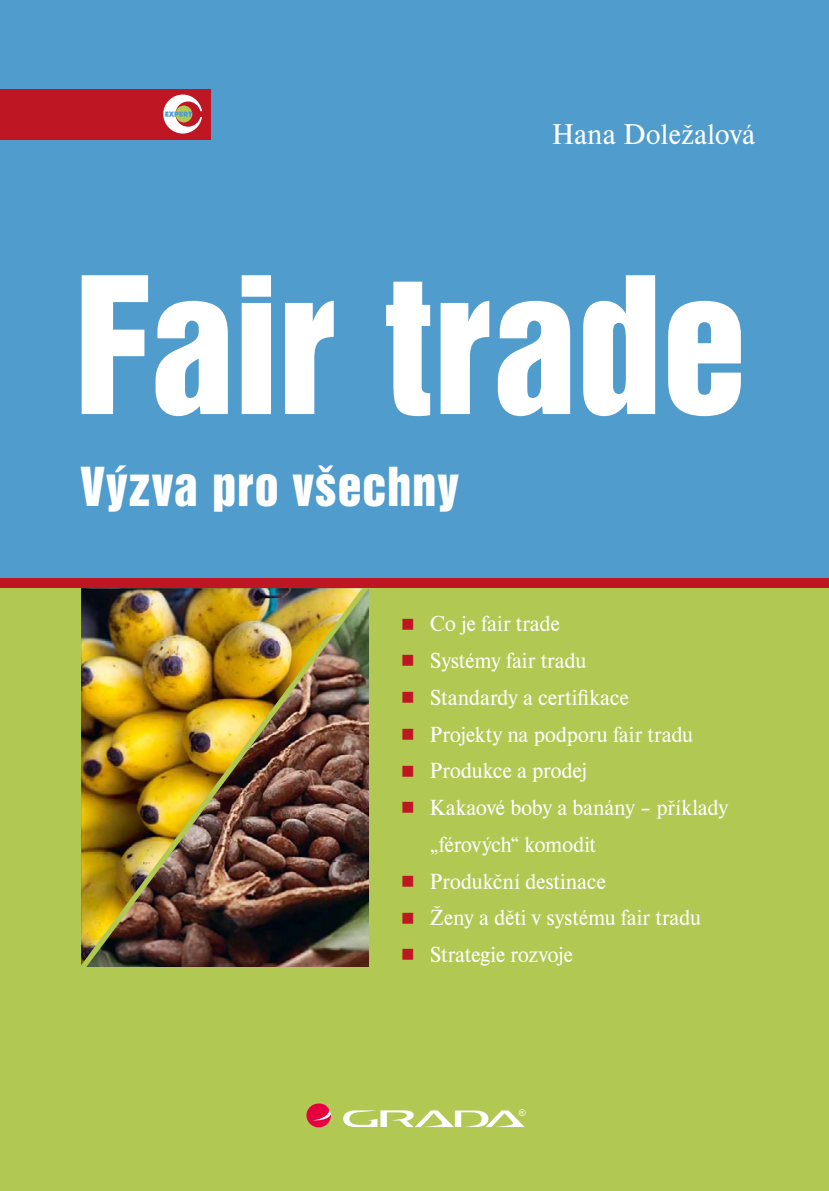
<style>
.page{position:relative;width:829px;height:1191px;background:#fff}
.page>*{position:absolute;margin:0;border:0;box-sizing:border-box;transform-origin:0 0}
.t1{font:173.25px "Swiss 921 BTCE Regular A";letter-spacing:-.005em;color:#fff}
.t2{font:49px "Swiss 921 BTCE Regular A";letter-spacing:.02em;color:#fff}
.t3{font:29.75px "Nimbus Roman DOT";color:#fff}
.t4{font:22.75px/36.8px "Nimbus Roman DOT";letter-spacing:-.01em;color:#fff}
</style>
<div class="page">
<div style="left:0;top:583px;width:828px;height:608px;background:#b1c852"></div>
<div style="left:0;top:0;width:828px;height:579px;background:#509ccd"></div>
<div style="left:0;top:89px;width:211px;height:50px;background:#be1622"></div>
<svg style="left:163px;top:95px;width:39px;height:39px"></svg>
<img style="left:81px;top:588px;width:288px;height:379px">
<div style="left:0;top:578px;width:828px;height:10px;background:#be1622"></div>
<svg style="left:306px;top:1103px;width:25px;height:24px"></svg>
<svg style="left:343px;top:1109px;width:182px;height:18px"></svg>
<p class="t3" style="left:552px;top:118px;width:205px">Hana Doležalová</p>
<p class="t1" style="left:74px;top:229px;width:674px">Fair trade</p>
<p class="t2" style="left:81px;top:454px;width:379px">Výzva pro všechny</p>
<p class="t4" style="left:430px;top:606px;width:300px">Co je fair trade<br>Systémy fair tradu<br>Standardy a certifikace<br>Projekty na podporu fair tradu<br>Produkce a prodej<br>Kakaové boby a banány – příklady „férových“ komodit<br>Produkční destinace<br>Ženy a děti v systému fair tradu<br>Strategie rozvoje</p>
</div>
